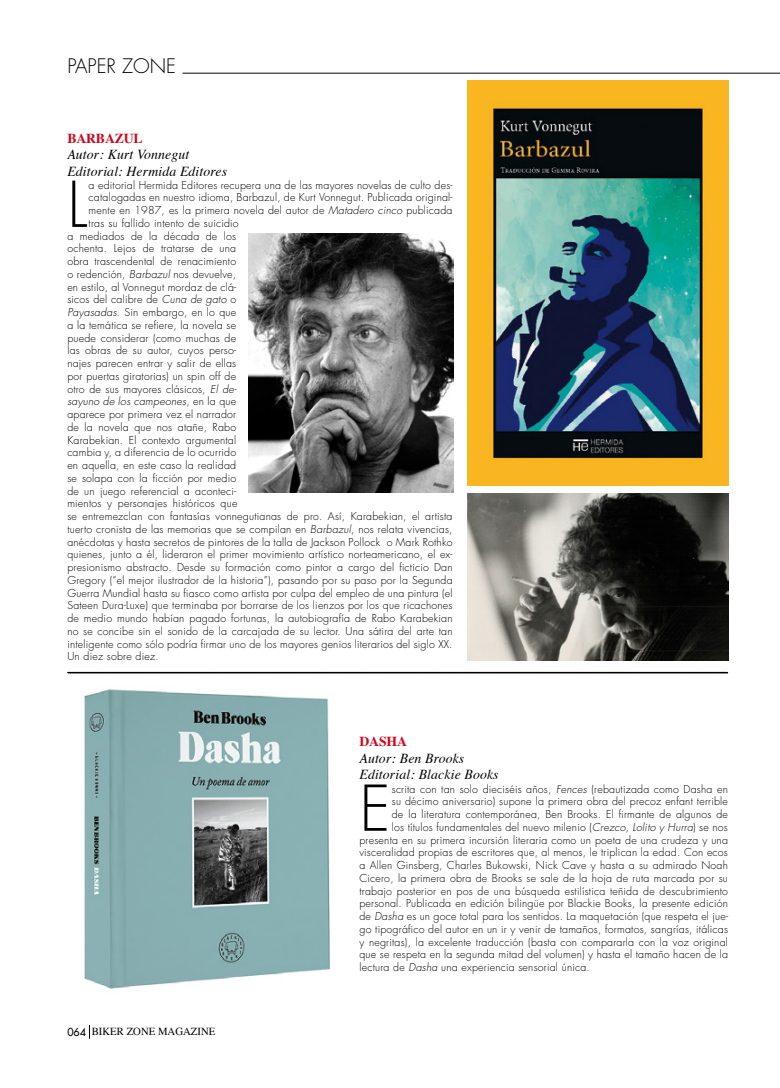
<style>
.page{position:relative;width:780px;height:1088px;background:#fff}
.page>*{position:absolute;margin:0;border:0;box-sizing:border-box;transform-origin:0 0}
.t1{font:300 61.38px "Futura";color:#000}
.t2{font:300 19.5px "Futura";color:#000}
.t3{font:italic 13.75px/16.5px "Times";letter-spacing:.01em;color:#000}
.t4{font:700 13.75px "Times";letter-spacing:-.01em;color:#cd071e}
.t5{font:10.75px "Times";color:#000}
.t6{font:300 10.62px "Futura";letter-spacing:.02em;color:#000}
.t7{font:italic 300 10.62px "Futura";letter-spacing:.02em;color:#000}
.s1{font-style:italic}
.s2{font-style:normal}
.s3{font-family:"Futura"}
</style>
<div class="page">
<img style="left:467px;top:80px;width:261px;height:406px">
<svg style="left:89px;top:1025px;width:1px;height:14px"></svg>
<hr style="left:182px;top:73px;width:598px;height:1px;background:#000">
<img style="left:84px;top:689px;width:246px;height:300px">
<svg style="left:67px;top:672px;width:661px;height:1px"></svg>
<img style="left:467px;top:493px;width:261px;height:167px">
<img style="left:248px;top:233px;width:206px;height:260px">
<h2 class="t2" style="left:67px;top:54px;width:110px">PAPER ZONE</h2>
<p class="t4" style="left:67px;top:125px;width:77px">BARBAZUL</p>
<p class="t3" style="left:67px;top:145px;width:161px">Autor: Kurt Vonnegut<br>Editorial: Hermida Editores</p>
<h1 class="t1" style="left:67px;top:165px;width:22px">L</h1>
<p class="t6" style="left:89px;top:178px;width:365px">a editorial Hermida Editores recupera una de las mayores novelas de culto des-</p>
<p class="t6" style="left:89px;top:191px;width:365px">catalogadas en nuestro idioma, Barbazul, de Kurt Vonnegut. Publicada original-</p>
<p class="t6" style="left:89px;top:203px;width:365px">mente en 1987, es la primera novela del autor de <span class="s1">Matadero cinco</span> publicada</p>
<p class="t6" style="left:89px;top:216px;width:151px">tras su fallido intento de suicidio</p>
<p class="t6" style="left:67px;top:229px;width:170px">a mediados de la década de los</p>
<p class="t6" style="left:67px;top:242px;width:170px">ochenta. Lejos de tratarse de una</p>
<p class="t6" style="left:67px;top:254px;width:170px">obra trascendental de renacimiento</p>
<p class="t6" style="left:67px;top:267px;width:170px">o redención, <span class="s1">Barbazul</span> nos devuelve,</p>
<p class="t6" style="left:67px;top:280px;width:170px">en estilo, al Vonnegut mordaz de clá-</p>
<p class="t6" style="left:67px;top:293px;width:170px">sicos del calibre de <span class="s1">Cuna de gato</span> o</p>
<p class="t6" style="left:67px;top:305px;width:170px"><span class="s1">Payasadas</span>. Sin embargo, en lo que</p>
<p class="t6" style="left:67px;top:318px;width:170px">a la temática se refiere, la novela se</p>
<p class="t6" style="left:67px;top:331px;width:170px">puede considerar (como muchas de</p>
<p class="t6" style="left:67px;top:344px;width:170px">las obras de su autor, cuyos perso-</p>
<p class="t6" style="left:67px;top:356px;width:170px">najes parecen entrar y salir de ellas</p>
<p class="t6" style="left:67px;top:369px;width:170px">por puertas giratorias) un spin off de</p>
<p class="t6" style="left:67px;top:382px;width:171px">otro de sus mayores clásicos, <span class="s1">El de-</span></p>
<p class="t7" style="left:67px;top:395px;width:170px">sayuno de los campeones<span class="s2">, en la que</span></p>
<p class="t6" style="left:67px;top:407px;width:170px">aparece por primera vez el narrador</p>
<p class="t6" style="left:67px;top:420px;width:170px">de la novela que nos atañe, Rabo</p>
<p class="t6" style="left:67px;top:433px;width:170px">Karabekian. El contexto argumental</p>
<p class="t6" style="left:67px;top:446px;width:170px">cambia y, a diferencia de lo ocurrido</p>
<p class="t6" style="left:67px;top:458px;width:170px">en aquella, en este caso la realidad</p>
<p class="t6" style="left:67px;top:471px;width:170px">se solapa con la ficción por medio</p>
<p class="t6" style="left:67px;top:484px;width:170px">de un juego referencial a aconteci-</p>
<p class="t6" style="left:67px;top:497px;width:172px">mientos y personajes históricos que</p>
<p class="t6" style="left:67px;top:509px;width:386px">se entremezclan con fantasías vonnegutianas de pro. Así, Karabekian, el artista</p>
<p class="t6" style="left:67px;top:522px;width:387px">tuerto cronista de las memorias que se compilan en <span class="s1">Barbazul</span>, nos relata vivencias,</p>
<p class="t6" style="left:67px;top:535px;width:387px">anécdotas y hasta secretos de pintores de la talla de Jackson Pollock o Mark Rothko</p>
<p class="t6" style="left:67px;top:548px;width:387px">quienes, junto a él, lideraron el primer movimiento artístico norteamericano, el ex-</p>
<p class="t6" style="left:67px;top:560px;width:387px">presionismo abstracto. Desde su formación como pintor a cargo del ficticio Dan</p>
<p class="t6" style="left:67px;top:573px;width:387px">Gregory (“el mejor ilustrador de la historia”), pasando por su paso por la Segunda</p>
<p class="t6" style="left:67px;top:586px;width:387px">Guerra Mundial hasta su fiasco como artista por culpa del empleo de una pintura (el</p>
<p class="t6" style="left:67px;top:599px;width:387px">Sateen Dura-Luxe) que terminaba por borrarse de los lienzos por los que ricachones</p>
<p class="t6" style="left:67px;top:611px;width:387px">de medio mundo habían pagado fortunas, la autobiografía de Rabo Karabekian</p>
<p class="t6" style="left:67px;top:624px;width:386px">no se concibe sin el sonido de la carcajada de su lector. Una sátira del arte tan</p>
<p class="t6" style="left:67px;top:637px;width:386px">inteligente como sólo podría firmar uno de los mayores genios literarios del siglo XX.</p>
<p class="t6" style="left:67px;top:650px;width:93px">Un diez sobre diez.</p>
<p class="t5" style="left:67px;top:1022px;width:149px"><span class="s3">064</span> BIKER ZONE MAGAZINE</p>
<p class="t4" style="left:359px;top:728px;width:49px">DASHA</p>
<p class="t3" style="left:359px;top:749px;width:141px">Autor: Ben Brooks<br>Editorial: Blackie Books</p>
<h1 class="t1" style="left:359px;top:769px;width:33px">E</h1>
<p class="t6" style="left:392px;top:782px;width:337px">scrita con tan solo dieciséis años, <span class="s1">Fences</span> (rebautizada como Dasha en</p>
<p class="t6" style="left:392px;top:794px;width:337px">su décimo aniversario) supone la primera obra del precoz enfant terrible</p>
<p class="t6" style="left:392px;top:807px;width:337px">de la literatura contemporánea, Ben Brooks. El firmante de algunos de</p>
<p class="t6" style="left:392px;top:820px;width:337px">los títulos fundamentales del nuevo milenio (<span class="s1">Crezco, Lolito y Hurra</span>) se nos</p>
<p class="t6" style="left:359px;top:833px;width:370px">presenta en su primera incursión literaria como un poeta de una crudeza y una</p>
<p class="t6" style="left:359px;top:845px;width:370px">visceralidad propias de escritores que, al menos, le triplican la edad. Con ecos</p>
<p class="t6" style="left:359px;top:858px;width:370px">a Allen Ginsberg, Charles Bukowski, Nick Cave y hasta a su admirado Noah</p>
<p class="t6" style="left:359px;top:871px;width:370px">Cicero, la primera obra de Brooks se sale de la hoja de ruta marcada por su</p>
<p class="t6" style="left:359px;top:884px;width:370px">trabajo posterior en pos de una búsqueda estilística teñida de descubrimiento</p>
<p class="t6" style="left:359px;top:896px;width:370px">personal. Publicada en edición bilingüe por Blackie Books, la presente edición</p>
<p class="t6" style="left:359px;top:909px;width:370px">de <span class="s1">Dasha</span> es un goce total para los sentidos. La maquetación (que respeta el jue-</p>
<p class="t6" style="left:359px;top:922px;width:370px">go tipográfico del autor en un ir y venir de tamaños, formatos, sangrías, itálicas</p>
<p class="t6" style="left:359px;top:935px;width:370px">y negritas), la excelente traducción (basta con compararla con la voz original</p>
<p class="t6" style="left:359px;top:947px;width:370px">que se respeta en la segunda mitad del volumen) y hasta el tamaño hacen de la</p>
<p class="t6" style="left:359px;top:960px;width:232px">lectura de <span class="s1">Dasha</span> una experiencia sensorial única.</p>
</div>
